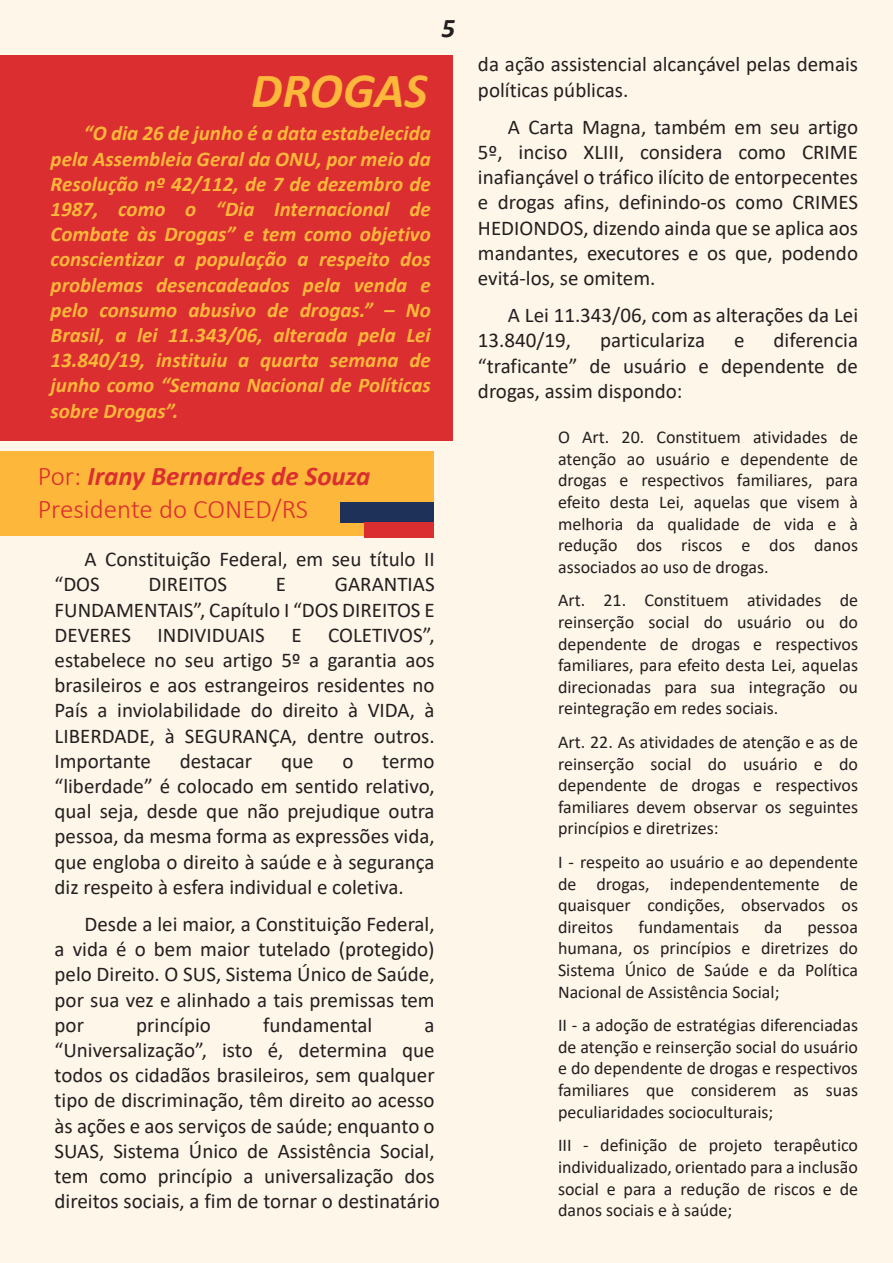
<style>
.page{position:relative;width:893px;height:1263px;background:#fef6e8}
.page>*{position:absolute;margin:0;border:0;box-sizing:border-box;transform-origin:0 0}
.t1{font:italic 700 49.5px "Calibri";color:#fdb73b}
.t2{font:300 27px/32.4px "Calibri";color:#da2e30}
.t3{font:italic 700 27px "Calibri";color:#231f20}
.t4{font:21px/25.2px "Calibri";color:#231f20;text-align:justify}
.t5{font:italic 700 21px/25.2px "Calibri";color:#fdb73b;text-align:justify}
.t6{font:18px/21.6px "Calibri";color:#231f20;text-align:justify}
.s1{font-weight:700;font-style:italic}
</style>
<div class="page">
<div style="left:0;top:55px;width:452px;height:386px;background:#da2e30"></div>
<div style="left:0;top:451px;width:434px;height:84px;background:#fdb73b"></div>
<div style="left:341px;top:503px;width:93px;height:20px;background:#1e3259"></div>
<div style="left:364px;top:522px;width:70px;height:15px;background:#da2e30"></div>
<p class="t3" style="left:441px;top:9px;width:15px">5</p>
<h1 class="t1" style="left:251px;top:56px;width:178px">DROGAS</h1>
<p class="t5" style="left:51px;top:120px;width:382px;text-indent:33px">“O dia 26 de junho é a data estabelecida pela Assembleia Geral da ONU, por meio da Resolução nº 42/112, de 7 de dezembro de 1987, como o “Dia Internacional de Combate às Drogas” e tem como objetivo conscientizar a população a respeito dos problemas desencadeados pela venda e pelo consumo abusivo de drogas.” – No Brasil, a lei 11.343/06, alterada pela Lei 13.840/19, instituiu a quarta semana de junho como “Semana Nacional de Políticas sobre Drogas”.</p>
<p class="t2" style="left:38px;top:460px;width:334px">Por: <span class="s1">Irany Bernardes de Souza<br></span>Presidente do CONED/RS</p>
<p class="t4" style="left:55px;top:546px;width:382px;text-indent:30px">A Constituição Federal, em seu título II “DOS</p>
<p class="t4" style="left:55px;top:571px;width:382px;text-indent:280px">GARANTIAS FUNDAMENTAIS”, Capítulo I “DOS DIREITOS E DEVERES</p>
<p class="t4" style="left:149px;top:571px;width:80px">DIREITOS</p>
<p class="t4" style="left:276px;top:571px;width:12px">E</p>
<p class="t4" style="left:55px;top:622px;width:382px;text-indent:274px">COLETIVOS”, estabelece no seu artigo 5º a garantia aos brasileiros e aos estrangeiros residentes no País a inviolabilidade do direito à VIDA, à LIBERDADE, à SEGURANÇA, dentre outros.<br>Importante</p>
<p class="t4" style="left:158px;top:622px;width:109px">INDIVIDUAIS</p>
<p class="t4" style="left:291px;top:622px;width:12px">E</p>
<p class="t4" style="left:180px;top:748px;width:74px">destacar</p>
<p class="t4" style="left:281px;top:748px;width:34px">que</p>
<p class="t4" style="left:342px;top:748px;width:13px">o</p>
<p class="t4" style="left:55px;top:748px;width:382px;text-indent:328px">termo “liberdade” é colocado em sentido relativo, qual seja, desde que não prejudique outra pessoa, da mesma forma as expressões vida, que engloba o direito à saúde e à segurança diz respeito à esfera individual e coletiva.</p>
<p class="t4" style="left:55px;top:911px;width:382px;text-indent:30px">Desde a lei maior, a Constituição Federal, a vida é o bem maior tutelado (protegido) pelo Direito. O SUS, Sistema Único de Saúde, por sua vez e alinhado a tais premissas tem por</p>
<p class="t4" style="left:136px;top:1012px;width:76px">princípio</p>
<p class="t4" style="left:263px;top:1012px;width:111px">fundamental</p>
<p class="t4" style="left:55px;top:1012px;width:387px;text-align:left;text-indent:370px">a “Universalização”, isto é, determina que todos os cidadãos brasileiros, sem qualquer tipo de discriminação, têm direito ao acesso às ações e aos serviços de saúde; enquanto o SUAS, Sistema Único de Assistência Social, tem como princípio a universalização dos direitos sociais, a fim de tornar o destinatário</p>
<p class="t4" style="left:478px;top:51px;width:382px">da ação assistencial alcançável pelas demais políticas públicas.</p>
<p class="t4" style="left:478px;top:114px;width:382px;text-indent:30px">A Carta Magna, também em seu artigo 5º, inciso XLIII, considera como CRIME inafiançável o tráfico ilícito de entorpecentes e drogas afins, definindo-os como CRIMES HEDIONDOS, dizendo ainda que se aplica aos mandantes, executores e os que, podendo evitá-los, se omitem.</p>
<p class="t4" style="left:478px;top:302px;width:382px;text-indent:30px">A Lei 11.343/06, com as alterações da Lei<br>13.840/19,</p>
<p class="t4" style="left:478px;top:327px;width:382px;text-indent:296px">diferencia “traficante” de usuário e dependente de drogas, assim dispondo:</p>
<p class="t6" style="left:558px;top:426px;width:302px">O Art. 20. Constituem atividades de atenção ao usuário e dependente de drogas e respectivos familiares, para efeito desta Lei, aquelas que visem à melhoria da qualidade de vida e à redução dos riscos e dos danos associados ao uso de drogas.</p>
<p class="t6" style="left:558px;top:589px;width:302px">Art. 21. Constituem atividades de reinserção social do usuário ou do dependente de drogas e respectivos familiares, para efeito desta Lei, aquelas direcionadas para sua integração ou reintegração em redes sociais.</p>
<p class="t6" style="left:558px;top:731px;width:302px">Art. 22. As atividades de atenção e as de reinserção social do usuário e do dependente de drogas e respectivos familiares devem observar os seguintes princípios e diretrizes:</p>
<p class="t6" style="left:558px;top:851px;width:302px">I - respeito ao usuário e ao dependente de drogas, independentemente de quaisquer condições, observados os direitos</p>
<p class="t4" style="left:600px;top:327px;width:107px">particulariza</p>
<p class="t4" style="left:734px;top:327px;width:12px">e</p>
<p class="t6" style="left:638px;top:916px;width:102px">fundamentais</p>
<p class="t6" style="left:764px;top:916px;width:20px">da</p>
<p class="t6" style="left:558px;top:916px;width:302px;text-indent:249px">pessoa humana, os princípios e diretrizes do Sistema Único de Saúde e da Política Nacional de Assistência Social;</p>
<p class="t6" style="left:558px;top:1014px;width:302px">II - a adoção de estratégias diferenciadas de atenção e reinserção social do usuário e do dependente de drogas e respectivos familiares que considerem as suas peculiaridades socioculturais;</p>
<p class="t6" style="left:558px;top:1134px;width:302px">III - definição de projeto terapêutico individualizado, orientado para a inclusão social e para a redução de riscos e de danos sociais e à saúde;</p>
</div>
